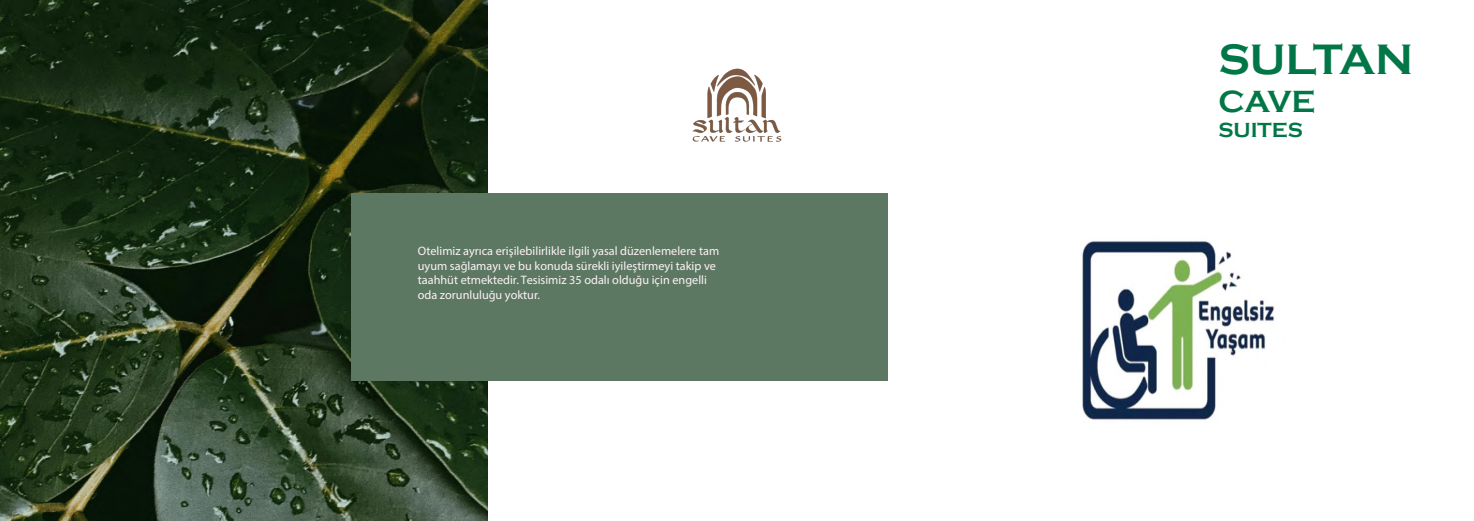
<style>
.page{position:relative;width:1474px;height:521px;background:#fff}
.page>*{position:absolute;margin:0;border:0;box-sizing:border-box;transform-origin:0 0}
.t1{font:700 43.75px "Copperplate Gothic";color:#017646}
.t2{font:700 31.5px "Copperplate Gothic";color:#017646}
.t3{font:700 21px "Copperplate Gothic";color:#017646}
.t4{font:12.25px/14.7px "Myriad Pro";color:#fdf2f7}
</style>
<div class="page">
<img style="left:0;top:0;width:487px;height:521px">
<div style="left:351px;top:193px;width:536px;height:188px;background:#5c7862"></div>
<img style="left:1082px;top:241px;width:192px;height:179px">
<img style="left:692px;top:68px;width:90px;height:74px">
<p class="t4" style="left:418px;top:243px;width:303px">Otelimiz ayrıca erişilebilirlikle ilgili yasal düzenlemelere tam uyum sağlamayı ve bu konuda sürekli iyileştirmeyi takip ve taahhüt etmektedir. Tesisimiz 35 odalı olduğu için engelli oda zorunluluğu yoktur.</p>
<p class="t1" style="left:1218px;top:36px;width:196px">SULTAN</p>
<p class="t2" style="left:1218px;top:84px;width:99px">CAVE</p>
<p class="t3" style="left:1218px;top:119px;width:86px">SUITES</p>
</div>
